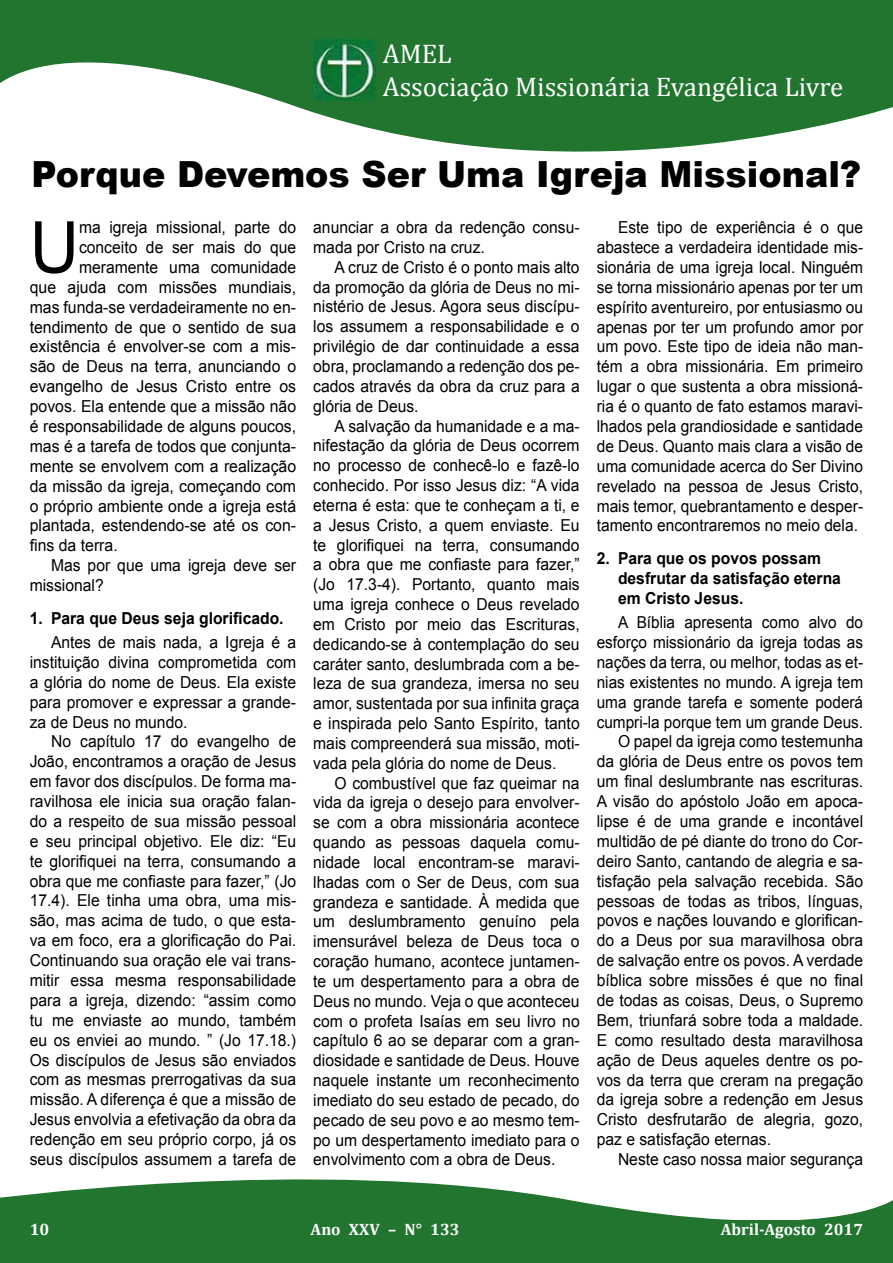
<style>
.page{position:relative;width:893px;height:1263px;background:#fff}
.page>*{position:absolute;margin:0;border:0;box-sizing:border-box;transform-origin:0 0}
.t1{font:71.85px "Arial";color:#000;scale:.95 1}
.t2{font:900 36px "Arial";color:#000}
.t3{font:27px/32.4px "Cambria";color:#fff}
.t4{font:16.5px/19.8px "Arial";color:#000;text-align:justify;scale:.95 1}
.t5{font:16.5px/20px "Arial";color:#000;text-align:justify;scale:.94 1}
.t6{font:16.5px "Arial";color:#000;scale:.96 1}
.t7{font:16.5px "Arial";color:#000;scale:.93 1}
.t8{font:700 16.5px/20px "Arial";color:#000;scale:.95 1}
.t9{font:700 16.5px "Cambria";color:#fff}
</style>
<div class="page">
<svg style="left:0;top:0;width:893px;height:152px;fill:#21752f"></svg>
<svg style="left:0;top:1179px;width:893px;height:84px;fill:#21752f"></svg>
<div style="left:30px;top:1220px;width:833px;height:14px;background:#21752f"></div>
<div style="left:383px;top:30px;width:479px;height:78px;background:#21752f"></div>
<img style="left:313px;top:40px;width:62px;height:61px">
<h3 class="t3" style="left:383px;top:38px;width:462px">AMEL<br>Associação Missionária Evangélica Livre</h3>
<h2 class="t2" style="left:32px;top:148px;width:831px">Porque Devemos Ser Uma Igreja Missional?</h2>
<p class="t4" style="left:313px;top:218px;width:282px">anunciar a obra da redenção consu&shy;mada por Cristo na cruz.</p>
<p class="t4" style="left:313px;top:257px;width:282px;text-indent:21px">A cruz de Cristo é o ponto mais alto da promoção da glória de Deus no mi&shy;nistério de Jesus. Agora seus discípu&shy;los assumem a responsabilidade e o privilégio de dar continuidade a essa obra, proclamando a redenção dos pe&shy;cados através da obra da cruz para a glória de Deus.</p>
<p class="t4" style="left:313px;top:416px;width:282px;text-indent:21px">A salvação da humanidade e a ma&shy;nifestação da glória de Deus ocorrem no processo de conhecê-lo e fazê-lo conhecido. Por isso Jesus diz: “A vida eterna é esta: que te conheçam a ti, e a Jesus Cristo, a quem enviaste. Eu te glorifiquei na terra, consumando a obra que me confiaste para fazer,” (Jo 17.3-4). Portanto, quanto mais uma igreja conhece o Deus revelado em Cristo por meio das Escrituras, dedicando-se à contemplação do seu caráter santo, deslumbrada com a be&shy;leza de sua grandeza, imersa no seu amor, sustentada por sua infinita graça e inspirada pelo Santo Espírito, tanto mais compreenderá sua missão, moti&shy;vada pela glória do nome de Deus.</p>
<p class="t4" style="left:313px;top:773px;width:282px;text-indent:21px">O combustível que faz queimar na vida da igreja o desejo para envolver&shy;se com a obra missionária acontece quando as pessoas daquela comu&shy;nidade local encontram-se maravi&shy;lhadas com o Ser de Deus, com sua grandeza e santidade. À medida que um deslumbramento genuíno pela imensurável beleza de Deus toca o coração humano, acontece juntamen&shy;te um despertamento para a obra de Deus no mundo. Veja o que aconteceu com o profeta Isaías em seu livro no capítulo 6 ao se deparar com a gran&shy;diosidade e santidade de Deus. Houve naquele instante um reconhecimento imediato do seu estado de pecado, do pecado de seu povo e ao mesmo tem&shy;po um despertamento imediato para o envolvimento com a obra de Deus.</p>
<p class="t5" style="left:597px;top:218px;width:285px;text-indent:21px">Este tipo de experiência é o que abastece a verdadeira identidade mis&shy;sionária de uma igreja local. Ninguém se torna missionário apenas por ter um espírito aventureiro, por entusiasmo ou apenas por ter um profundo amor por um povo. Este tipo de ideia não man&shy;tém a obra missionária. Em primeiro lugar o que sustenta a obra missioná&shy;ria é o quanto de fato estamos maravi&shy;lhados pela grandiosidade e santidade de Deus. Quanto mais clara a visão de uma comunidade acerca do Ser Divino revelado na pessoa de Jesus Cristo, mais temor, quebrantamento e desper&shy;tamento encontraremos no meio dela.</p>
<p class="t8" style="left:618px;top:549px;width:236px;text-indent:-21px">2. Para que os povos possam desfrutar da satisfação eterna em Cristo Jesus.</p>
<p class="t7" style="left:618px;top:611px;width:265px">A Bíblia apresenta como alvo do</p>
<p class="t7" style="left:597px;top:631px;width:288px">esforço missionário da igreja todas as</p>
<p class="t7" style="left:597px;top:651px;width:288px">nações da terra, ou melhor, todas as et-</p>
<p class="t7" style="left:597px;top:671px;width:288px">nias existentes no mundo. A igreja tem</p>
<p class="t7" style="left:597px;top:691px;width:288px">uma grande tarefa e somente poderá</p>
<p class="t7" style="left:597px;top:711px;width:288px">cumpri-la porque tem um grande Deus.</p>
<p class="t4" style="left:618px;top:732px;width:260px">O papel da igreja como testemunha</p>
<p class="t4" style="left:597px;top:752px;width:282px">da glória de Deus entre os povos tem</p>
<p class="t4" style="left:597px;top:772px;width:282px">um final deslumbrante nas escrituras.</p>
<p class="t4" style="left:597px;top:791px;width:282px">A visão do apóstolo João em apoca-</p>
<p class="t4" style="left:597px;top:811px;width:282px">lipse é de uma grande e incontável</p>
<p class="t4" style="left:597px;top:831px;width:282px">multidão de pé diante do trono do Cor-</p>
<p class="t4" style="left:597px;top:851px;width:282px">deiro Santo, cantando de alegria e sa-</p>
<p class="t4" style="left:597px;top:871px;width:282px">tisfação pela salvação recebida. São</p>
<p class="t4" style="left:597px;top:891px;width:282px">pessoas de todas as tribos, línguas,</p>
<p class="t4" style="left:597px;top:911px;width:282px">povos e nações louvando e glorifican-</p>
<p class="t4" style="left:597px;top:931px;width:282px">do a Deus por sua maravilhosa obra</p>
<p class="t4" style="left:597px;top:951px;width:282px">de salvação entre os povos. A verdade</p>
<p class="t4" style="left:597px;top:970px;width:282px">bíblica sobre missões é que no final</p>
<p class="t4" style="left:597px;top:990px;width:282px">de todas as coisas, Deus, o Supremo</p>
<p class="t4" style="left:597px;top:1010px;width:282px">Bem, triunfará sobre toda a maldade.</p>
<p class="t4" style="left:597px;top:1030px;width:282px">E como resultado desta maravilhosa</p>
<p class="t4" style="left:597px;top:1050px;width:282px">ação de Deus aqueles dentre os po-</p>
<p class="t4" style="left:597px;top:1070px;width:282px">vos da terra que creram na pregação</p>
<p class="t4" style="left:597px;top:1090px;width:282px">da igreja sobre a redenção em Jesus</p>
<p class="t4" style="left:597px;top:1110px;width:282px">Cristo desfrutarão de alegria, gozo,</p>
<p class="t4" style="left:597px;top:1129px;width:185px">paz e satisfação eternas.</p>
<p class="t4" style="left:618px;top:1149px;width:260px">Neste caso nossa maior segurança</p>
<h1 class="t1" style="left:30px;top:200px;width:53px">U</h1>
<p class="t4" style="left:79px;top:218px;width:230px">ma igreja missional, parte do</p>
<p class="t4" style="left:79px;top:237px;width:230px">conceito de ser mais do que</p>
<p class="t4" style="left:79px;top:257px;width:230px">meramente uma comunidade</p>
<p class="t6" style="left:30px;top:276px;width:279px">que ajuda com missões mundiais,</p>
<p class="t6" style="left:30px;top:296px;width:279px">mas funda-se verdadeiramente no en-</p>
<p class="t6" style="left:30px;top:316px;width:279px">tendimento de que o sentido de sua</p>
<p class="t6" style="left:30px;top:336px;width:279px">existência é envolver-se com a mis-</p>
<p class="t6" style="left:30px;top:356px;width:279px">são de Deus na terra, anunciando o</p>
<p class="t6" style="left:30px;top:376px;width:279px">evangelho de Jesus Cristo entre os</p>
<p class="t6" style="left:30px;top:395px;width:279px">povos. Ela entende que a missão não</p>
<p class="t6" style="left:30px;top:415px;width:279px">é responsabilidade de alguns poucos,</p>
<p class="t6" style="left:30px;top:435px;width:279px">mas é a tarefa de todos que conjunta-</p>
<p class="t6" style="left:30px;top:455px;width:279px">mente se envolvem com a realização</p>
<p class="t6" style="left:30px;top:475px;width:279px">da missão da igreja, começando com</p>
<p class="t6" style="left:30px;top:495px;width:279px">o próprio ambiente onde a igreja está</p>
<p class="t6" style="left:30px;top:515px;width:279px">plantada, estendendo-se até os con-</p>
<p class="t6" style="left:30px;top:535px;width:93px">fins da terra.</p>
<p class="t4" style="left:51px;top:556px;width:260px">Mas por que uma igreja deve ser</p>
<p class="t4" style="left:30px;top:576px;width:79px">missional?</p>
<p class="t8" style="left:30px;top:608px;width:269px">1. Para que Deus seja glorificado.</p>
<p class="t4" style="left:30px;top:632px;width:282px;text-indent:21px">Antes de mais nada, a Igreja é a instituição divina comprometida com a glória do nome de Deus. Ela existe para promover e expressar a grande&shy;za de Deus no mundo.</p>
<p class="t4" style="left:30px;top:732px;width:282px;text-indent:21px">No capítulo 17 do evangelho de João, encontramos a oração de Jesus em favor dos discípulos. De forma ma&shy;ravilhosa ele inicia sua oração falan&shy;do a respeito de sua missão pessoal e seu principal objetivo. Ele diz: “Eu te glorifiquei na terra, consumando a obra que me confiaste para fazer,” (Jo 17.4). Ele tinha uma obra, uma mis&shy;são, mas acima de tudo, o que esta&shy;va em foco, era a glorificação do Pai.<br>Continuando sua oração ele vai trans&shy;mitir essa mesma responsabilidade para a igreja, dizendo: “assim como tu me enviaste ao mundo, também eu os enviei ao mundo. ” (Jo 17.18.)<br>Os discípulos de Jesus são enviados com as mesmas prerrogativas da sua missão. A diferença é que a missão de Jesus envolvia a efetivação da obra da redenção em seu próprio corpo, já os seus discípulos assumem a tarefa de</p>
<p class="t9" style="left:30px;top:1217px;width:21px">10</p>
<p class="t9" style="left:311px;top:1217px;width:150px">Ano XXV – N° 133</p>
<p class="t9" style="left:721px;top:1217px;width:144px">Abril-Agosto 2017</p>
</div>
